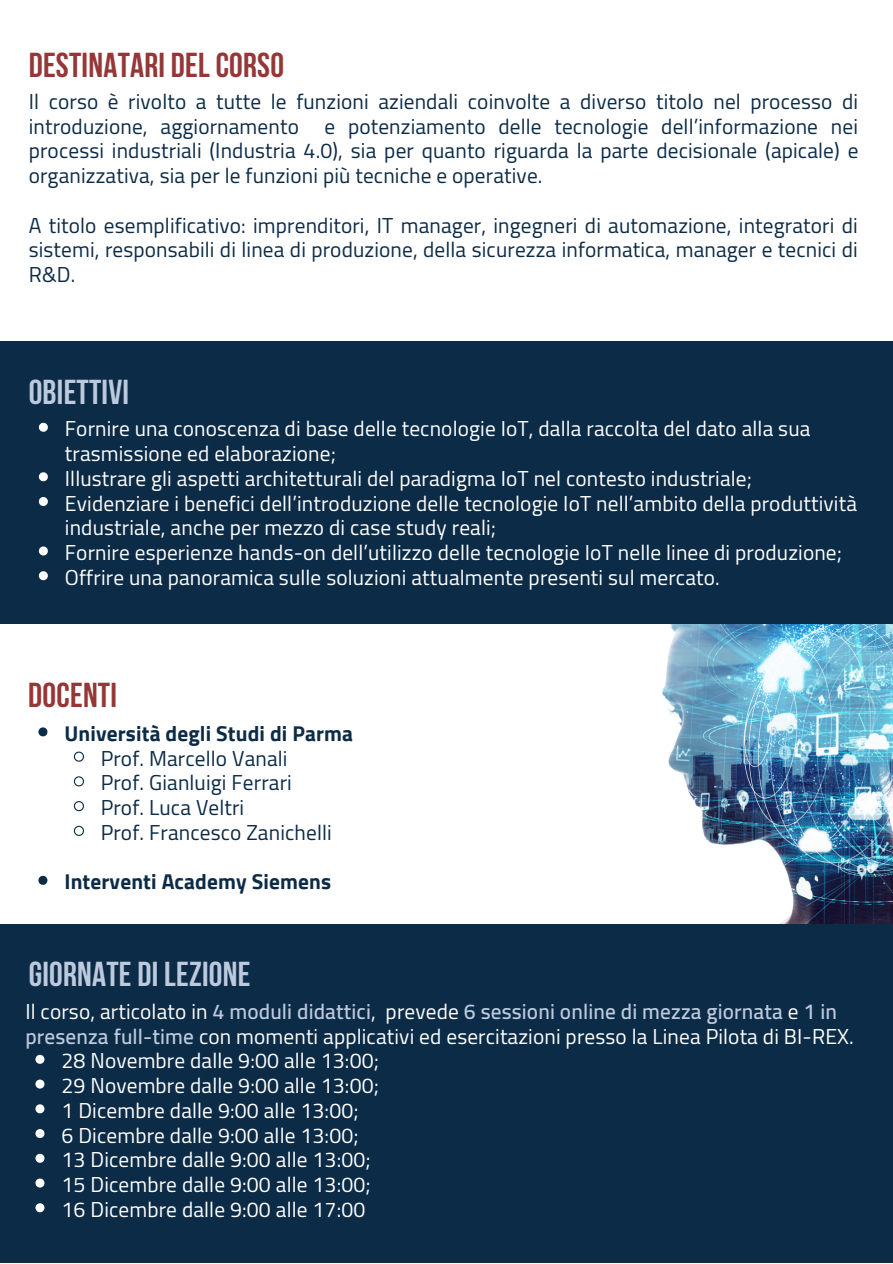
<style>
.page{position:relative;width:893px;height:1264px;background:#fff}
.page>*{position:absolute;margin:0;border:0;box-sizing:border-box;transform-origin:0 0}
.t1{font:700 34.5px "Bebas Neue";letter-spacing:.005em;color:#953737}
.t2{font:700 34.5px "Bebas Neue";letter-spacing:.005em;color:#bdcade}
.t3{font:21.3px/24.8px "Cairo";letter-spacing:.005em;color:#fff}
.t4{font:21.3px/24.8px "Cairo";letter-spacing:.005em;color:#0c2b47;text-align:justify}
.t5{font:700 21.3px "Cairo";letter-spacing:.005em;color:#0c2b47}
.s1{font-weight:600;color:#bdcade}
</style>
<div class="page">
<img style="left:332px;top:623px;width:560px;height:300px">
<div style="left:0;top:341px;width:892px;height:282px;background:#0c2b47"></div>
<div style="left:0;top:923px;width:892px;height:339px;background:#0c2b47"></div>
<svg style="left:38px;top:727px;width:9px;height:9px"></svg>
<svg style="left:73px;top:751px;width:11px;height:11px"></svg>
<svg style="left:73px;top:776px;width:11px;height:11px"></svg>
<svg style="left:73px;top:801px;width:11px;height:11px"></svg>
<svg style="left:73px;top:825px;width:11px;height:11px"></svg>
<svg style="left:38px;top:875px;width:9px;height:9px"></svg>
<svg style="left:39px;top:423px;width:9px;height:9px"></svg>
<svg style="left:39px;top:472px;width:9px;height:9px"></svg>
<svg style="left:39px;top:497px;width:9px;height:9px"></svg>
<svg style="left:39px;top:546px;width:9px;height:9px"></svg>
<svg style="left:39px;top:571px;width:9px;height:9px"></svg>
<svg style="left:35px;top:1054px;width:9px;height:9px"></svg>
<svg style="left:35px;top:1079px;width:9px;height:9px"></svg>
<svg style="left:35px;top:1104px;width:9px;height:9px"></svg>
<svg style="left:35px;top:1129px;width:9px;height:8px"></svg>
<svg style="left:35px;top:1153px;width:9px;height:9px"></svg>
<svg style="left:35px;top:1178px;width:9px;height:9px"></svg>
<svg style="left:35px;top:1203px;width:9px;height:9px"></svg>
<h1 class="t1" style="left:29px;top:51px;width:257px">DESTINATARI DEL CORSO</h1>
<p class="t4" style="left:29px;top:89px;width:831px">Il corso è rivolto a tutte le funzioni aziendali coinvolte a diverso titolo nel processo di introduzione, aggiornamento e potenziamento delle tecnologie dell’informazione nei processi industriali (Industria 4.0), sia per quanto riguarda la parte decisionale (apicale) e organizzativa, sia per le funzioni più tecniche e operative.</p>
<p class="t4" style="left:29px;top:213px;width:830px">A titolo esemplificativo: imprenditori, IT manager, ingegneri di automazione, integratori di sistemi, responsabili di linea di produzione, della sicurezza informatica, manager e tecnici di R&amp;D.</p>
<h1 class="t2" style="left:29px;top:378px;width:102px">OBIETTIVI</h1>
<p class="t3" style="left:65px;top:416px;width:793px">Fornire una conoscenza di base delle tecnologie IoT, dalla raccolta del dato alla sua trasmissione ed elaborazione;<br>Illustrare gli aspetti architetturali del paradigma IoT nel contesto industriale; Evidenziare i benefici dell’introduzione delle tecnologie IoT nell’ambito della produttività industriale, anche per mezzo di case study reali;<br>Fornire esperienze hands-on dell’utilizzo delle tecnologie IoT nelle linee di produzione; Offrire una panoramica sulle soluzioni attualmente presenti sul mercato.</p>
<h1 class="t1" style="left:28px;top:681px;width:90px">DOCENTI</h1>
<p class="t5" style="left:64px;top:721px;width:290px">Università degli Studi di Parma</p>
<p class="t4" style="left:101px;top:746px;width:232px;text-align:left">Prof. Marcello Vanali<br>Prof. Gianluigi Ferrari<br>Prof. Luca Veltri<br>Prof. Francesco Zanichelli</p>
<p class="t5" style="left:64px;top:869px;width:268px">Interventi Academy Siemens</p>
<h1 class="t2" style="left:29px;top:960px;width:223px">GIORNATE DI LEZIONE</h1>
<p class="t3" style="left:25px;top:999px;width:830px">Il corso, articolato in <span class="s1">4 moduli didattici</span>, prevede <span class="s1">6 sessioni online di mezza giornata</span> e <span class="s1">1 in presenza full-time</span> con momenti applicativi ed esercitazioni presso la Linea Pilota di BI-REX.</p>
<p class="t3" style="left:61px;top:1048px;width:319px">28 Novembre dalle 9:00 alle 13:00; 29 Novembre dalle 9:00 alle 13:00; 1 Dicembre dalle 9:00 alle 13:00;<br>6 Dicembre dalle 9:00 alle 13:00; 13 Dicembre dalle 9:00 alle 13:00; 15 Dicembre dalle 9:00 alle 13:00; 16 Dicembre dalle 9:00 alle 17:00</p>
</div>
